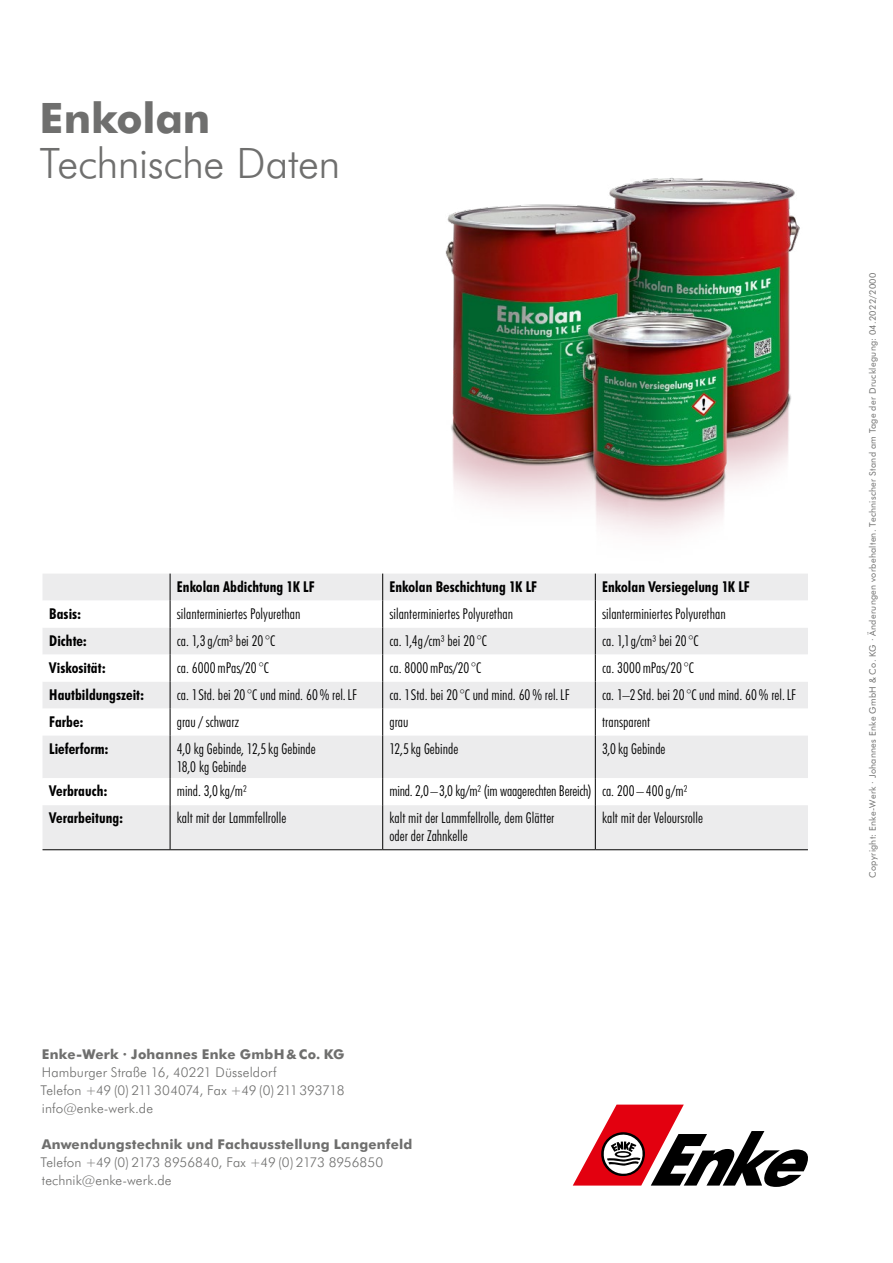
<style>
.page{position:relative;width:893px;height:1263px;background:#fff}
.page>*{position:absolute;margin:0;border:0;box-sizing:border-box;transform-origin:0 0}
.t1{font:300 42px "Futura BT";letter-spacing:-.01em;color:#6f6f6e}
.t2{font:700 42px "Futura BT";letter-spacing:-.005em;color:#6f6f6e}
.t3{font:300 condensed 15px/18px "Futura BT";letter-spacing:.005em;color:#000}
.t4{font:700 condensed 15px "Futura BT";letter-spacing:.005em;color:#000}
.t5{font:300 13.5px/18px "Futura BT";letter-spacing:.005em;color:#6f6f6e}
.t6{font:700 13.5px "Futura BT";letter-spacing:.015em;color:#6f6f6e}
.t7{font:9px "Futura BT";letter-spacing:.035em;color:#6f6f6e}
</style>
<div class="page">
<svg style="left:573px;top:1104px;width:235px;height:83px"></svg>
<img style="left:445px;top:178px;width:355px;height:396px">
<div style="left:43px;top:574px;width:765px;height:27px;background:#ececed"></div>
<svg style="left:43px;top:601px;width:765px;height:135px"></svg>
<div style="left:43px;top:736px;width:765px;height:113px;background:#ececed"></div>
<hr style="left:43px;top:849px;width:127px;height:1px;background:#000">
<hr style="left:170px;top:849px;width:213px;height:1px;background:#000">
<hr style="left:383px;top:849px;width:212px;height:1px;background:#000">
<hr style="left:595px;top:849px;width:213px;height:1px;background:#000">
<svg style="left:170px;top:574px;width:1px;height:162px"></svg>
<hr style="left:170px;top:736px;width:1px;height:42px;background:#000">
<hr style="left:170px;top:805px;width:1px;height:44px;background:#000">
<svg style="left:382px;top:574px;width:1px;height:162px"></svg>
<hr style="left:382px;top:736px;width:1px;height:42px;background:#000">
<hr style="left:382px;top:805px;width:1px;height:44px;background:#000">
<svg style="left:595px;top:574px;width:1px;height:162px"></svg>
<hr style="left:595px;top:736px;width:1px;height:42px;background:#000">
<svg style="left:43px;top:778px;width:765px;height:27px"></svg>
<hr style="left:595px;top:805px;width:1px;height:44px;background:#000">
<h1 class="t2" style="left:40px;top:92px;width:172px">Enkolan</h1>
<h1 class="t1" style="left:40px;top:137px;width:302px">Technische Daten</h1>
<p class="t4" style="left:177px;top:577px;width:139px">Enkolan Abdichtung 1K LF</p>
<p class="t4" style="left:389px;top:577px;width:149px">Enkolan Beschichtung 1K LF</p>
<p class="t4" style="left:602px;top:577px;width:149px">Enkolan Versiegelung 1K LF</p>
<p class="t4" style="left:49px;top:604px;width:33px">Basis:</p>
<p class="t3" style="left:177px;top:604px;width:125px">silanterminiertes Polyurethan</p>
<p class="t3" style="left:389px;top:604px;width:125px">silanterminiertes Polyurethan</p>
<p class="t3" style="left:602px;top:604px;width:125px">silanterminiertes Polyurethan</p>
<p class="t4" style="left:49px;top:631px;width:39px">Dichte:</p>
<p class="t3" style="left:177px;top:631px;width:100px">ca. 1,3g/cm³ bei 20°C</p>
<p class="t3" style="left:389px;top:631px;width:99px">ca. 1,4g/cm³ bei 20°C</p>
<p class="t3" style="left:602px;top:631px;width:98px">ca. 1,1g/cm³ bei 20°C</p>
<p class="t4" style="left:49px;top:658px;width:58px">Viskosität:</p>
<p class="t3" style="left:177px;top:658px;width:93px">ca. 6000mPas/20°C</p>
<p class="t3" style="left:389px;top:658px;width:93px">ca. 8000mPas/20°C</p>
<p class="t3" style="left:602px;top:658px;width:93px">ca. 3000mPas/20°C</p>
<p class="t4" style="left:49px;top:685px;width:96px">Hautbildungszeit:</p>
<p class="t3" style="left:177px;top:685px;width:182px">ca. 1Std. bei 20°C und mind. 60% rel.LF</p>
<p class="t3" style="left:389px;top:685px;width:182px">ca. 1Std. bei 20°C und mind. 60% rel.LF</p>
<p class="t3" style="left:602px;top:685px;width:196px">ca. 1–2Std. bei 20°C und mind. 60% rel.LF</p>
<p class="t4" style="left:49px;top:712px;width:36px">Farbe:</p>
<p class="t3" style="left:177px;top:712px;width:64px">grau / schwarz</p>
<p class="t3" style="left:389px;top:712px;width:20px">grau</p>
<p class="t3" style="left:602px;top:712px;width:50px">transparent</p>
<p class="t4" style="left:49px;top:739px;width:61px">Lieferform:</p>
<p class="t3" style="left:177px;top:739px;width:140px">4,0 kg Gebinde, 12,5kg Gebinde<br>18,0 kg Gebinde</p>
<p class="t3" style="left:389px;top:739px;width:70px">12,5kg Gebinde</p>
<p class="t3" style="left:602px;top:739px;width:65px">3,0kg Gebinde</p>
<p class="t4" style="left:49px;top:782px;width:60px">Verbrauch:</p>
<p class="t3" style="left:177px;top:782px;width:72px">mind. 3,0kg/m²</p>
<p class="t3" style="left:389px;top:782px;width:300px">mind. 2,0–3,0 kg/m² (im waagerechten Bereich) ca. 200 – 400g/m²</p>
<p class="t4" style="left:49px;top:809px;width:76px">Verarbeitung:</p>
<p class="t3" style="left:177px;top:809px;width:111px">kalt mit der Lammfellrolle</p>
<p class="t3" style="left:389px;top:809px;width:166px">kalt mit der Lammfellrolle, dem Glätter oder der Zahnkelle</p>
<p class="t3" style="left:602px;top:809px;width:102px">kalt mit der Veloursrolle</p>
<p class="t6" style="left:42px;top:1046px;width:304px">Enke-Werk · Johannes Enke GmbH&amp;Co. KG</p>
<p class="t5" style="left:40px;top:1063px;width:306px">Hamburger Straße 16, 40221 Düsseldorf<br>Telefon +49 (0) 211304074, Fax +49 (0) 211393718 info@enke-werk.de</p>
<p class="t6" style="left:42px;top:1136px;width:372px">Anwendungstechnik und Fachausstellung Langenfeld</p>
<p class="t5" style="left:40px;top:1153px;width:344px">Telefon +49 (0) 2173 8956840, Fax +49 (0) 2173 8956850 technik@enke-werk.de</p>
<p class="t7" style="left:867px;top:878px;width:607px;rotate:-90deg">Copyright: Enke-Werk · Johannes Enke GmbH &amp; Co. KG · Änderungen vorbehalten. Technischer Stand am Tage der Drucklegung: 04.2022/2000</p>
</div>
